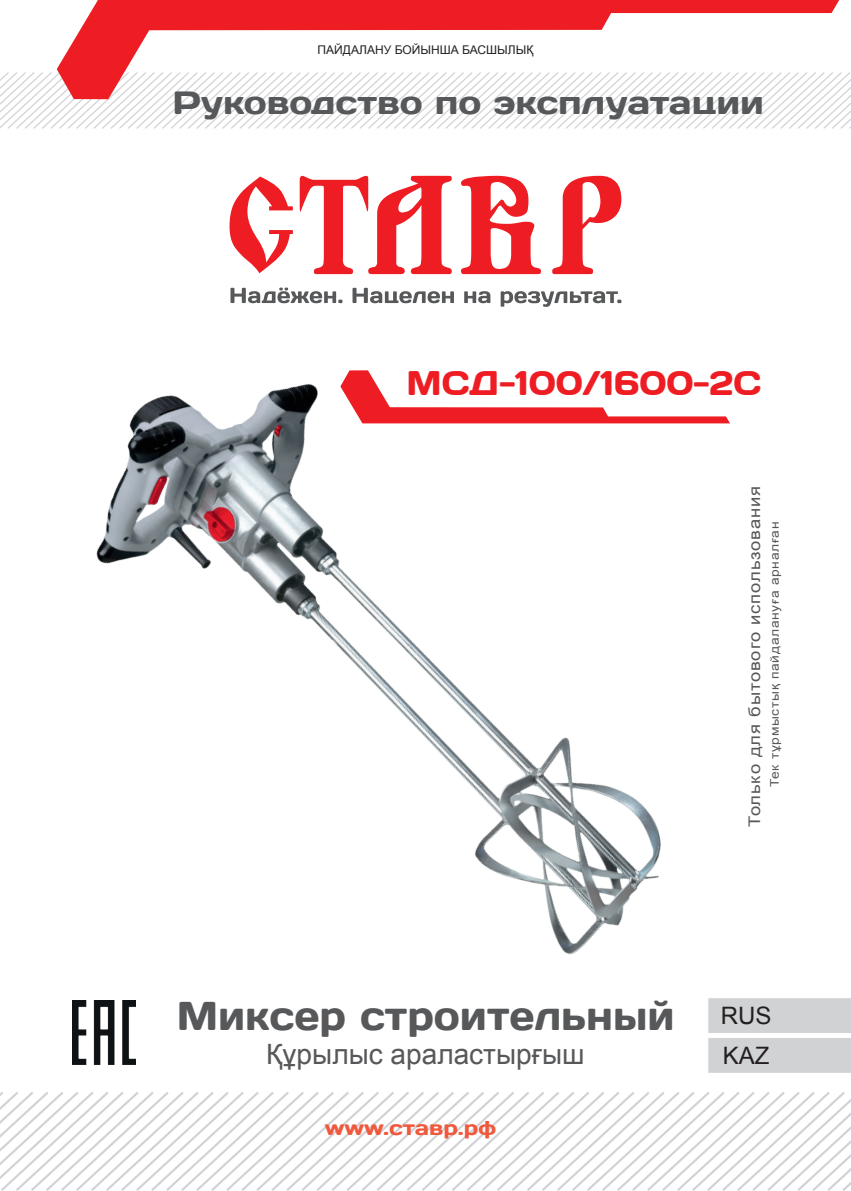
<style>
.page{position:relative;width:851px;height:1191px;background:#fff}
.page>*{position:absolute;margin:0;border:0;box-sizing:border-box;transform-origin:0 0}
.t1{font:40px "Days";color:#57585a}
.t2{font:34px "Days";color:#ee1d23}
.t3{font:32px "Days";color:#57585a;scale:1.1 1}
.t4{font:28px "Arial";color:#57585a}
.t5{font:24px/39.8px "Arial";color:#231f20}
.t6{font:20px "Days";color:#f0593e;scale:1.1 1}
.t7{font:16px "Arial";letter-spacing:.05em;color:#57585a;scale:1.15 1}
.t8{font:12px "Arial";letter-spacing:.05em;color:#57585a;scale:1.15 1}
.t9{font:12px "Arial";color:#231f20}
</style>
<div class="page">
<img style="left:72px;top:274px;width:646px;height:799px">
<svg style="left:0;top:72px;width:850px;height:57px"></svg>
<svg style="left:0;top:1092px;width:850px;height:99px"></svg>
<svg style="left:57px;top:0;width:782px;height:99px"></svg>
<svg style="left:340px;top:356px;width:390px;height:67px"></svg>
<div style="left:709px;top:999px;width:140px;height:33px;background:#d1d2d4"></div>
<div style="left:708px;top:998px;width:142px;height:35px;border:2px solid #d1d2d4"></div>
<div style="left:709px;top:1039px;width:140px;height:32px;background:#d1d2d4"></div>
<div style="left:708px;top:1038px;width:142px;height:34px;border:2px solid #d1d2d4"></div>
<svg style="left:552px;top:176px;width:69px;height:98px"></svg>
<svg style="left:461px;top:176px;width:80px;height:98px"></svg>
<svg style="left:229px;top:176px;width:64px;height:97px"></svg>
<svg style="left:299px;top:176px;width:152px;height:98px"></svg>
<svg style="left:230px;top:287px;width:391px;height:20px"></svg>
<img style="left:72px;top:1000px;width:63px;height:64px">
<p class="t9" style="left:317px;top:42px;width:217px">ПАЙДАЛАНУ БОЙЫНША БАСШЫЛЫҚ</p>
<h3 class="t3" style="left:172px;top:82px;width:539px">Руководство по эксплуатации</h3>
<h2 class="t2" style="left:406px;top:361px;width:356px">МСД-100/1600-2С</h2>
<h3 class="t7" style="left:744px;top:827px;width:298px;rotate:-90deg">Только для бытового использования</h3>
<p class="t8" style="left:766px;top:787px;width:233px;rotate:-90deg">Тек тұрмыстық пайдалануға арналған</p>
<h1 class="t1" style="left:177px;top:990px;width:499px">Миксер строительный</h1>
<h3 class="t4" style="left:266px;top:1035px;width:320px">Құрылыс араластырғыш</h3>
<h3 class="t6" style="left:324px;top:1115px;width:157px">www.ставр.рф</h3>
<h3 class="t5" style="left:720px;top:996px;width:52px">RUS<br>KAZ</h3>
</div>
